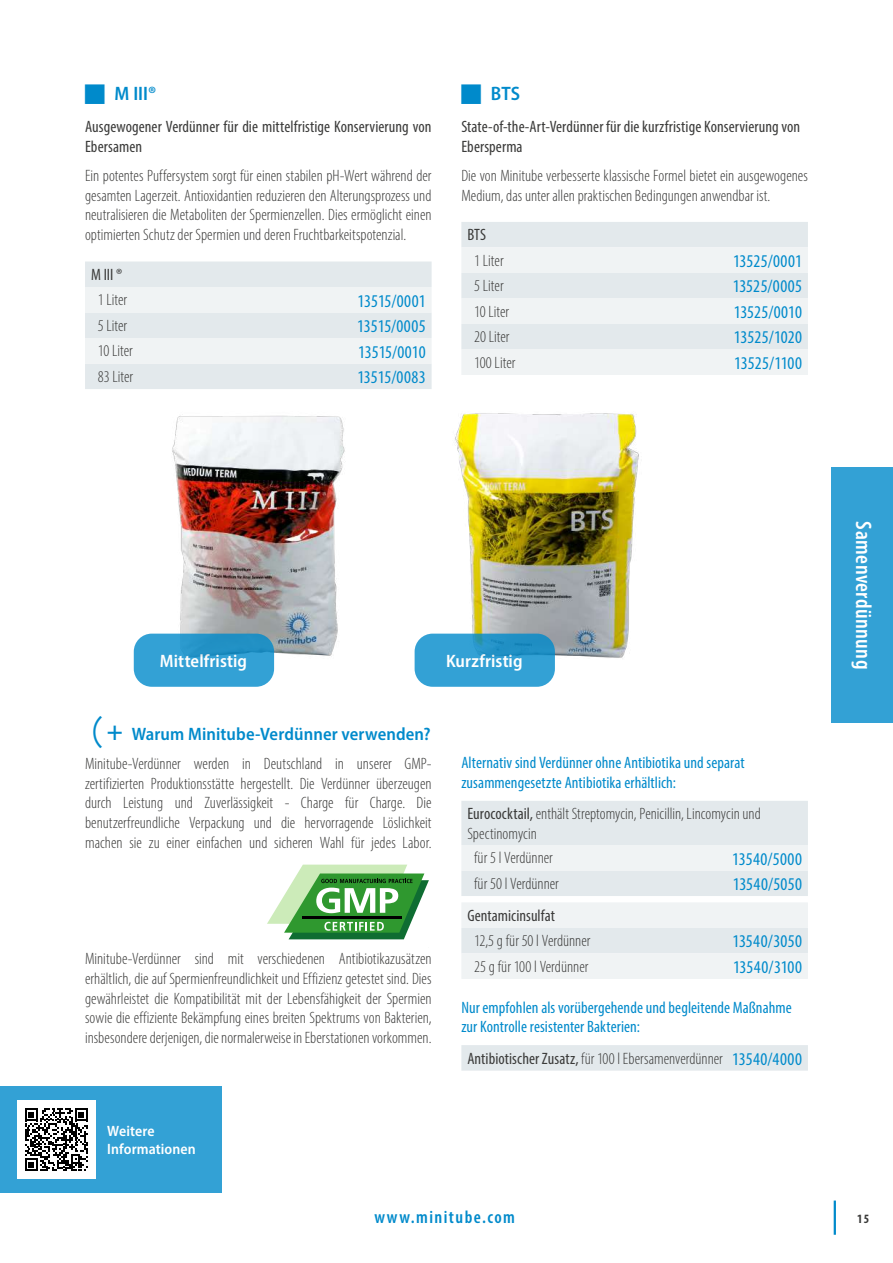
<style>
.page{position:relative;width:893px;height:1263px;background:#fff}
.page>*{position:absolute;margin:0;border:0;box-sizing:border-box;transform-origin:0 0}
.t1{font:600 condensed 22.5px "Myriad Pro";letter-spacing:.02em;color:#fff}
.t2{font:600 semi-condensed 19.5px "Myriad Pro";color:#008acb}
.t3{font:condensed 18px "Myriad Pro";color:#008acb}
.t4{font:600 semi-condensed 18px "Myriad Pro";letter-spacing:.005em;color:#008acb}
.t5{font:600 semi-condensed 18px "Myriad Pro";letter-spacing:.005em;color:#fff}
.t6{font:600 condensed 18px "Myriad Pro";letter-spacing:.08em;color:#008acb}
.t7{font:condensed 18px "Myriad Pro";letter-spacing:.02em;color:#008acb}
.t8{font:300 condensed 16.5px/19.8px "Myriad Pro";color:#3b3b3a;text-align:justify}
.t9{font:condensed 16.5px/19.8px "Myriad Pro";letter-spacing:.005em;color:#008acb}
.t10{font:condensed 16.5px/19.8px "Myriad Pro";letter-spacing:.005em;color:#3b3b3a}
.t11{font:600 semi-condensed 15px/18px "Myriad Pro";letter-spacing:.01em;color:#fff}
.t12{font:700 condensed 12.75px "Myriad Pro";color:#3b3b3a}
.s1{font-family:"MS Gothic";font-weight:400;font-stretch:normal;font-size:36px}
.s2{font-size:27px}
.s3{font-weight:400}
.s4{font-weight:400;font-size:18px;color:#008acb}
</style>
<div class="page">
<hr style="left:834px;top:1200px;width:2px;height:35px;background:#008acb">
<div style="left:831px;top:468px;width:62px;height:255px;background:#33a1d5"></div>
<img style="left:156px;top:415px;width:189px;height:262px">
<img style="left:448px;top:413px;width:191px;height:264px">
<div style="left:0;top:1086px;width:221px;height:107px;background:#33a1d5"></div>
<div style="left:17px;top:1100px;width:79px;height:79px;background:#fff"></div>
<svg style="left:25px;top:1108px;width:63px;height:63px"></svg>
<svg style="left:267px;top:864px;width:161px;height:76px"></svg>
<hr style="left:303px;top:917px;width:99px;height:2px;background:#000">
<div style="left:134px;top:634px;width:140px;height:53px;background:linear-gradient(to bottom,#2695c9,#37a5d9);border-radius:18px"></div>
<svg style="left:415px;top:634px;width:140px;height:53px;background:#2f9dd0"></svg>
<svg style="left:85px;top:261px;width:347px;height:128px"></svg>
<svg style="left:461px;top:222px;width:347px;height:153px"></svg>
<svg style="left:461px;top:801px;width:347px;height:269px;fill:#e3e9ec"></svg>
<svg style="left:461px;top:845px;width:347px;height:134px;fill:#f0f3f4"></svg>
<p class="t2" style="left:114px;top:81px;width:43px">M III®</p>
<p class="t10" style="left:85px;top:117px;width:348px">Ausgewogener Verdünner für die mittelfristige Konservierung von<br>Ebersamen</p>
<p class="t8" style="left:85px;top:165px;width:348px">Ein potentes Puffersystem sorgt für einen stabilen pH-Wert während der gesamten Lagerzeit. Antioxidantien reduzieren den Alterungsprozess und neutralisieren die Metaboliten der Spermienzellen. Dies ermöglicht einen optimierten Schutz der Spermien und deren Fruchtbarkeitspotenzial.</p>
<p class="t10" style="left:91px;top:264px;width:33px">M III ®</p>
<p class="t8" style="left:98px;top:290px;width:31px">1 Liter</p>
<p class="t3" style="left:358px;top:290px;width:70px">13515/0001</p>
<p class="t8" style="left:98px;top:315px;width:31px">5 Liter</p>
<p class="t3" style="left:357px;top:315px;width:70px">13515/0005</p>
<p class="t8" style="left:98px;top:341px;width:37px">10 Liter</p>
<p class="t3" style="left:358px;top:341px;width:69px">13515/0010</p>
<p class="t8" style="left:98px;top:366px;width:37px">83 Liter</p>
<p class="t3" style="left:357px;top:366px;width:70px">13515/0083</p>
<p class="t2" style="left:491px;top:81px;width:31px">BTS</p>
<p class="t10" style="left:461px;top:117px;width:340px">State-of-the-Art-Verdünner für die kurzfristige Konservierung von<br>Ebersperma</p>
<p class="t8" style="left:461px;top:165px;width:348px">Die von Minitube verbesserte klassische Formel bietet ein ausgewogenes<br>Medium, das unter allen praktischen Bedingungen anwendbar ist.</p>
<p class="t10" style="left:467px;top:225px;width:20px">BTS</p>
<p class="t8" style="left:474px;top:250px;width:31px">1 Liter</p>
<p class="t3" style="left:733px;top:250px;width:70px">13525/0001</p>
<p class="t8" style="left:474px;top:276px;width:31px">5 Liter</p>
<p class="t3" style="left:733px;top:276px;width:71px">13525/0005</p>
<p class="t8" style="left:474px;top:301px;width:37px">10 Liter</p>
<p class="t3" style="left:734px;top:301px;width:70px">13525/0010</p>
<p class="t8" style="left:474px;top:327px;width:37px">20 Liter</p>
<p class="t3" style="left:734px;top:327px;width:70px">13525/1020</p>
<p class="t8" style="left:474px;top:352px;width:43px">100 Liter</p>
<p class="t3" style="left:734px;top:352px;width:69px">13525/1100</p>
<p class="t5" style="left:160px;top:650px;width:89px">Mittelfristig</p>
<p class="t5" style="left:446px;top:650px;width:78px">Kurzfristig</p>
<p class="t4" style="left:85px;top:723px;width:347px"><span class="s1">(</span><span class="s2">+</span> Warum Minitube-Verdünner verwenden?</p>
<p class="t8" style="left:85px;top:753px;width:348px">Minitube-Verdünner werden in Deutschland in unserer GMP&shy;zertifizierten Produktionsstätte hergestellt. Die Verdünner überzeugen durch Leistung und Zuverlässigkeit - Charge für Charge. Die benutzerfreundliche Verpackung und die hervorragende Löslichkeit machen sie zu einer einfachen und sicheren Wahl für jedes Labor.</p>
<p class="t8" style="left:85px;top:948px;width:348px">Minitube-Verdünner sind mit verschiedenen Antibiotikazusätzen erhältlich, die auf Spermienfreundlichkeit und Effizienz getestet sind. Dies gewährleistet die Kompatibilität mit der Lebensfähigkeit der Spermien sowie die effiziente Bekämpfung eines breiten Spektrums von Bakterien, insbesondere derjenigen, die normalerweise in Eberstationen vorkommen.</p>
<p class="t11" style="left:107px;top:1122px;width:90px">Weitere<br>Informationen</p>
<p class="t9" style="left:461px;top:753px;width:285px">Alternativ sind Verdünner ohne Antibiotika und separat zusammengesetzte Antibiotika erhältlich:</p>
<p class="t8" style="left:467px;top:804px;width:295px"><span class="s3">Eurococktail,</span> enthält Streptomycin, Penicillin, Lincomycin und<br>Spectinomycin</p>
<p class="t8" style="left:474px;top:848px;width:80px">für 5 l Verdünner</p>
<p class="t7" style="left:732px;top:848px;width:71px">13540/5000</p>
<p class="t8" style="left:474px;top:873px;width:86px">für 50 l Verdünner</p>
<p class="t3" style="left:733px;top:873px;width:71px">13540/5050</p>
<p class="t10" style="left:467px;top:905px;width:89px">Gentamicinsulfat</p>
<p class="t8" style="left:474px;top:931px;width:118px">12,5 g für 50 l Verdünner</p>
<p class="t3" style="left:732px;top:930px;width:71px">13540/3050</p>
<p class="t8" style="left:474px;top:956px;width:116px">25 g für 100 l Verdünner</p>
<p class="t3" style="left:733px;top:956px;width:70px">13540/3100</p>
<p class="t9" style="left:461px;top:997px;width:332px">Nur empfohlen als vorübergehende und begleitende Maßnahme zur Kontrolle resistenter Bakterien:</p>
<p class="t8" style="left:467px;top:1048px;width:336px"><span class="s3">Antibiotischer Zusatz,</span> für 100 l Ebersamenverdünner <span class="s4">13540/4000</span></p>
<h1 class="t1" style="left:877px;top:521px;width:149px;rotate:90deg">Samenverdünnung</h1>
<p class="t6" style="left:374px;top:1205px;width:142px">www.minitube.com</p>
<p class="t12" style="left:857px;top:1211px;width:13px">15</p>
</div>
